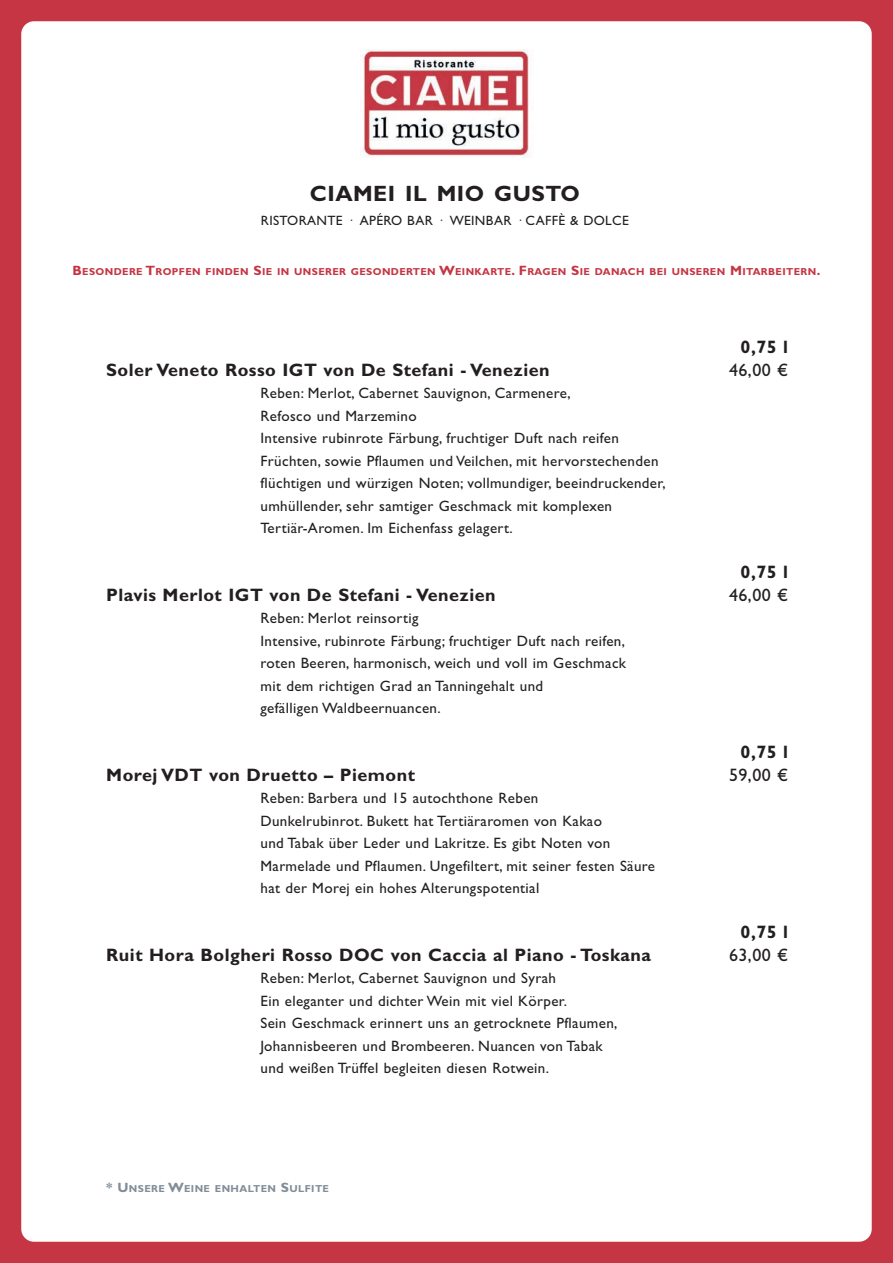
<style>
.page{position:relative;width:893px;height:1263px;background:#c53543}
.page>*{position:absolute;margin:0;border:0;box-sizing:border-box;transform-origin:0 0}
.t1{font:700 22.2px "Gill Sans";letter-spacing:.02em;color:#231f20}
.t2{font:700 18px "Gill Sans";letter-spacing:.03em;color:#231f20}
.t3{font:18px "Gill Sans";letter-spacing:.025em;color:#231f20}
.t4{font:15px/22.5px "Gill Sans";letter-spacing:.025em;color:#231f20}
.t5{font:13.5px "Gill Sans";letter-spacing:.025em;color:#231f20}
.t6{font:700 10.2px "Gill Sans";letter-spacing:.035em;color:#c53543}
.t7{font:700 10.2px "Gill Sans";letter-spacing:.035em;color:#828d98}
.s1{font-size:13.5px}
</style>
<div class="page">
<div style="left:21px;top:21px;width:851px;height:1221px;background:#fff;border-radius:13px"></div>
<img style="left:361px;top:50px;width:172px;height:108px">
<h1 class="t1" style="left:310px;top:186px;width:271px">CIAMEI IL MIO GUSTO</h1>
<p class="t5" style="left:261px;top:216px;width:369px">RISTORANTE · APÉRO BAR · WEINBAR · CAFFÈ &amp; DOLCE</p>
<p class="t6" style="left:73px;top:268px;width:749px"><span class="s1">B</span>ESONDERE <span class="s1">T</span>ROPFEN FINDEN <span class="s1">S</span>IE IN UNSERER GESONDERTEN <span class="s1">W</span>EINKARTE<span class="s1">. F</span>RAGEN <span class="s1">S</span>IE DANACH BEI UNSEREN <span class="s1">M</span>ITARBEITERN<span class="s1">.</span></p>
<p class="t2" style="left:741px;top:341px;width:49px">0,75 l</p>
<p class="t2" style="left:106px;top:363px;width:445px">Soler Veneto Rosso IGT von De Stefani - Venezien</p>
<p class="t3" style="left:729px;top:363px;width:61px">46,00 €</p>
<p class="t4" style="left:260px;top:383px;width:407px">Reben: Merlot, Cabernet Sauvignon, Carmenere,<br>Refosco und Marzemino<br>Intensive rubinrote Färbung, fruchtiger Duft nach reifen Früchten, sowie Pflaumen und Veilchen, mit hervorstechenden flüchtigen und würzigen Noten; vollmundiger, beeindruckender, umhüllender, sehr samtiger Geschmack mit komplexen Tertiär-Aromen. Im Eichenfass gelagert.</p>
<p class="t2" style="left:741px;top:566px;width:49px">0,75 l</p>
<p class="t2" style="left:106px;top:588px;width:391px">Plavis Merlot IGT von De Stefani - Venezien</p>
<p class="t3" style="left:729px;top:588px;width:61px">46,00 €</p>
<p class="t4" style="left:260px;top:608px;width:367px">Reben: Merlot reinsortig<br>Intensive, rubinrote Färbung; fruchtiger Duft nach reifen, roten Beeren, harmonisch, weich und voll im Geschmack mit dem richtigen Grad an Tanningehalt und<br>gefälligen Waldbeernuancen.</p>
<p class="t2" style="left:741px;top:746px;width:49px">0,75 l</p>
<p class="t2" style="left:106px;top:768px;width:310px">Morej VDT von Druetto – Piemont</p>
<p class="t3" style="left:729px;top:768px;width:61px">59,00 €</p>
<p class="t4" style="left:260px;top:788px;width:396px">Reben: Barbera und 15 autochthone Reben<br>Dunkelrubinrot. Bukett hat Tertiäraromen von Kakao<br>und Tabak über Leder und Lakritze. Es gibt Noten von Marmelade und Pflaumen. Ungefiltert, mit seiner festen Säure hat der Morej ein hohes Alterungspotential</p>
<p class="t2" style="left:741px;top:926px;width:49px">0,75 l</p>
<p class="t2" style="left:106px;top:948px;width:546px">Ruit Hora Bolgheri Rosso DOC von Caccia al Piano - Toskana</p>
<p class="t3" style="left:729px;top:948px;width:61px">63,00 €</p>
<p class="t4" style="left:260px;top:968px;width:359px">Reben: Merlot, Cabernet Sauvignon und Syrah<br>Ein eleganter und dichter Wein mit viel Körper.<br>Sein Geschmack erinnert uns an getrocknete Pflaumen, Johannisbeeren und Brombeeren. Nuancen von Tabak und weißen Trüffel begleiten diesen Rotwein.</p>
<p class="t7" style="left:106px;top:1184px;width:224px"><span class="s1">* U</span>NSERE <span class="s1">W</span>EINE ENHALTEN <span class="s1">S</span>ULFITE</p>
</div>
